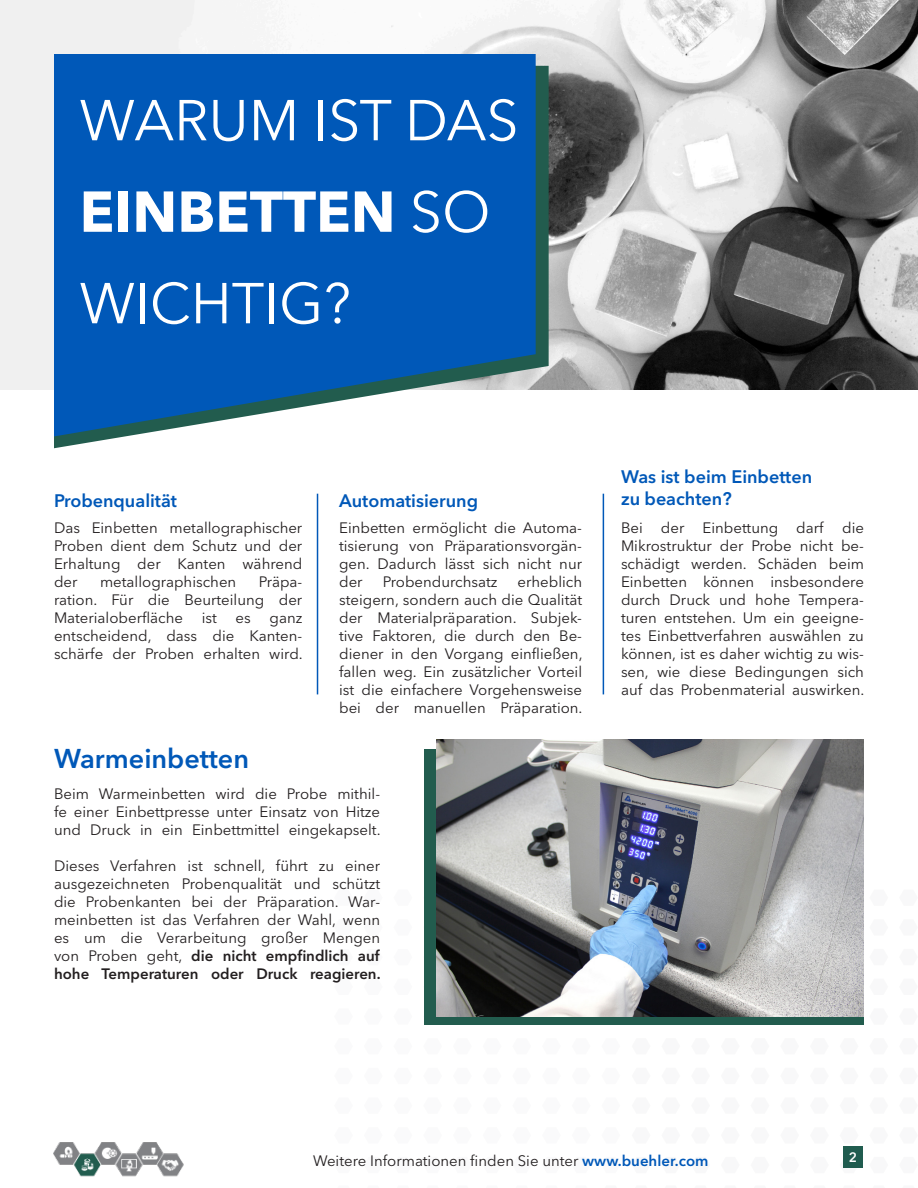
<style>
.page{position:relative;width:918px;height:1188px;background:#fff}
.page>*{position:absolute;margin:0;border:0;box-sizing:border-box;transform-origin:0 0}
.t1{font:57px/91.5px "Avenir Next LT Pro";color:#fff}
.t2{font:600 27px "Avenir Next LT Pro";color:#0058b8}
.t3{font:600 18px "Avenir Next LT Pro";color:#0058b8}
.t4{font:15px/18px "Avenir Next LT Pro";color:#231f20;text-align:justify}
.t5{font:600 13.5px "Avenir Next LT Pro";color:#fff}
.s1{font-weight:700}
.s2{font-weight:600}
.s3{font-weight:600;color:#0058b8}
</style>
<div class="page">
<svg style="left:424px;top:1008px;width:1px;height:17px"></svg>
<svg style="left:424px;top:979px;width:1px;height:16px"></svg>
<svg style="left:424px;top:949px;width:1px;height:16px"></svg>
<svg style="left:424px;top:919px;width:1px;height:17px"></svg>
<svg style="left:424px;top:890px;width:1px;height:16px"></svg>
<svg style="left:843px;top:1167px;width:16px;height:1px"></svg>
<div style="left:425px;top:750px;width:439px;height:275px;background:#225c4e"></div>
<img style="left:0;top:0;width:918px;height:390px">
<svg style="left:54px;top:66px;width:495px;height:382px"></svg>
<svg style="left:54px;top:54px;width:482px;height:382px;fill:#0058b8"></svg>
<hr style="left:317px;top:494px;width:1px;height:200px;background:#0058b8">
<hr style="left:603px;top:494px;width:1px;height:200px;background:#0058b8">
<img style="left:436px;top:740px;width:428px;height:276px">
<img style="left:53px;top:1142px;width:131px;height:35px">
<div style="left:843px;top:1146px;width:20px;height:21px;background:#205c4f"></div>
<p class="t1" style="left:80px;top:74px;width:441px">WARUM IST DAS<br><span class="s1">EINBETTEN</span> SO<br>WICHTIG?</p>
<p class="t3" style="left:54px;top:490px;width:124px">Probenqualität</p>
<p class="t3" style="left:339px;top:490px;width:140px">Automatisierung</p>
<p class="t4" style="left:54px;top:519px;width:250px">Das Einbetten metallographischer Proben dient dem Schutz und der Erhaltung der Kanten während der</p>
<p class="t4" style="left:100px;top:573px;width:138px">metallographischen</p>
<p class="t4" style="left:54px;top:573px;width:250px;text-indent:205px">Präpa&shy;ration. Für die Beurteilung der Materialoberfläche ist es ganz entscheidend, dass die Kanten&shy;schärfe der Proben erhalten wird.</p>
<p class="t4" style="left:339px;top:519px;width:245px">Einbetten ermöglicht die Automa&shy;tisierung von Präparationsvorgän&shy;gen. Dadurch lässt sich nicht nur der</p>
<p class="t4" style="left:339px;top:573px;width:245px;text-indent:178px">erheblich steigern, sondern auch die Qualität der Materialpräparation. Subjek&shy;tive Faktoren, die durch den Be&shy;diener in den Vorgang einfließen, fallen weg. Ein zusätzlicher Vorteil ist die einfachere Vorgehensweise bei der manuellen Präparation.</p>
<p class="t4" style="left:383px;top:573px;width:116px">Probendurchsatz</p>
<p class="t2" style="left:54px;top:742px;width:197px">Warmeinbetten</p>
<p class="t4" style="left:54px;top:784px;width:328px">Beim Warmeinbetten wird die Probe mithil&shy;fe einer Einbettpresse unter Einsatz von Hitze und Druck in ein Einbettmittel eingekapselt.</p>
<p class="t4" style="left:54px;top:856px;width:328px">Dieses Verfahren ist schnell, führt zu einer ausgezeichneten Probenqualität und schützt die Probenkanten bei der Präparation. War&shy;meinbetten ist das Verfahren der Wahl, wenn es um die Verarbeitung großer Mengen von Proben geht, <span class="s2">die nicht empfindlich auf hohe Temperaturen oder Druck reagieren.</span></p>
<p class="t3" style="left:621px;top:466px;width:193px">Was ist beim Einbetten</p>
<p class="t3" style="left:621px;top:488px;width:112px">zu beachten?</p>
<p class="t4" style="left:621px;top:519px;width:245px">Bei der Einbettung darf die Mikrostruktur der Probe nicht be&shy;schädigt werden. Schäden beim Einbetten können insbesondere durch Druck und hohe Tempera&shy;turen entstehen. Um ein geeigne&shy;tes Einbettverfahren auswählen zu können, ist es daher wichtig zu wis&shy;sen, wie diese Bedingungen sich auf das Probenmaterial auswirken.</p>
<p class="t4" style="left:313px;top:1152px;width:397px">Weitere Informationen finden Sie unter <span class="s3">www.buehler.com</span></p>
<p class="t5" style="left:849px;top:1149px;width:10px">2</p>
</div>
